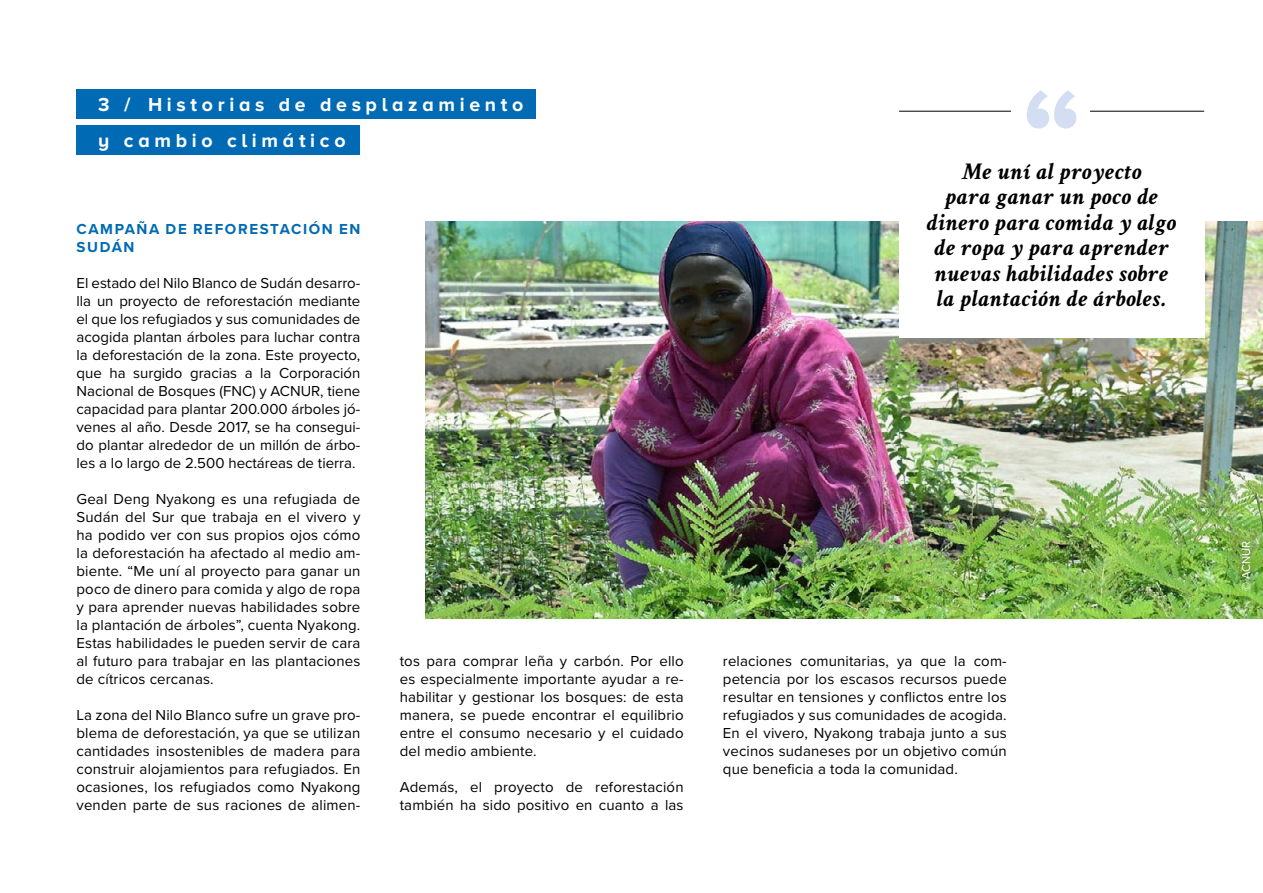
<style>
.page{position:relative;width:1263px;height:893px;background:#fff}
.page>*{position:absolute;margin:0;border:0;box-sizing:border-box;transform-origin:0 0}
.t1{font:italic 700 24px/25.5px "Crimson Text";letter-spacing:.03em;color:#000;text-align:center}
.t2{font:700 19.5px/36px "Proxima Nova A";letter-spacing:.24em;color:#fff}
.t3{font:15px/18px "Proxima Nova";letter-spacing:.01em;color:#000;text-align:justify}
.t4{font:700 15px/18px "Proxima Nova";letter-spacing:.11em;color:#006ab4}
.t5{font:12px "Proxima Nova";color:#fff;scale:.96 1}
</style>
<div class="page">
<div style="left:77px;top:89px;width:459px;height:30px;background:#006ab4"></div>
<div style="left:77px;top:125px;width:283px;height:30px;background:#006ab4"></div>
<img style="left:426px;top:221px;width:837px;height:397px">
<div style="left:899px;top:147px;width:305px;height:190px;background:#fff"></div>
<hr style="left:899px;top:111px;width:305px;height:1px;background:#000">
<div style="left:1011px;top:78px;width:78px;height:52px;background:#fff"></div>
<svg style="left:1027px;top:90px;width:49px;height:39px"></svg>
<div style="left:1219px;top:520px;width:44px;height:91px;background:#000;opacity:.75"></div>
<h2 class="t2" style="left:98px;top:86px;width:426px">3 / Historias de desplazamiento y cambio climático</h2>
<p class="t4" style="left:77px;top:220px;width:285px">CAMPAÑA DE REFORESTACIÓN EN<br>SUDÁN</p>
<p class="t3" style="left:77px;top:273px;width:285px">El estado del Nilo Blanco de Sudán desarro&shy;lla un proyecto de reforestación mediante el que los refugiados y sus comunidades de acogida plantan árboles para luchar contra la deforestación de la zona. Este proyecto, que ha surgido gracias a la Corporación Nacional de Bosques (FNC) y ACNUR, tiene capacidad para plantar 200.000 árboles jó&shy;venes al año. Desde 2017, se ha consegui&shy;do plantar alrededor de un millón de árbo&shy;les a lo largo de 2.500 hectáreas de tierra.</p>
<p class="t3" style="left:77px;top:489px;width:285px">Geal Deng Nyakong es una refugiada de Sudán del Sur que trabaja en el vivero y ha podido ver con sus propios ojos cómo la deforestación ha afectado al medio am&shy;biente. “Me uní al proyecto para ganar un poco de dinero para comida y algo de ropa y para aprender nuevas habilidades sobre la plantación de árboles”, cuenta Nyakong.<br>Estas habilidades le pueden servir de cara al futuro para trabajar en las plantaciones de cítricos cercanas.</p>
<p class="t3" style="left:77px;top:705px;width:285px">La zona del Nilo Blanco sufre un grave pro&shy;blema de deforestación, ya que se utilizan cantidades insostenibles de madera para construir alojamientos para refugiados. En ocasiones, los refugiados como Nyakong venden parte de sus raciones de alimen-</p>
<p class="t3" style="left:400px;top:651px;width:285px">tos para comprar leña y carbón. Por ello es especialmente importante ayudar a re&shy;habilitar y gestionar los bosques: de esta manera, se puede encontrar el equilibrio entre el consumo necesario y el cuidado del medio ambiente.</p>
<p class="t3" style="left:400px;top:777px;width:285px">Además, el proyecto de reforestación también ha sido positivo en cuanto a las</p>
<h1 class="t1" style="left:927px;top:158px;width:251px">Me uní al proyecto<br>para ganar un poco de dinero para comida y algo de ropa y para aprender nuevas habilidades sobre la plantación de árboles.</h1>
<p class="t3" style="left:723px;top:651px;width:285px">relaciones comunitarias, ya que la com&shy;petencia por los escasos recursos puede resultar en tensiones y conflictos entre los refugiados y sus comunidades de acogida.<br>En el vivero, Nyakong trabaja junto a sus vecinos sudaneses por un objetivo común que beneficia a toda la comunidad.</p>
<p class="t5" style="left:1237px;top:591px;width:54px;rotate:-90deg">© ACNUR</p>
</div>
